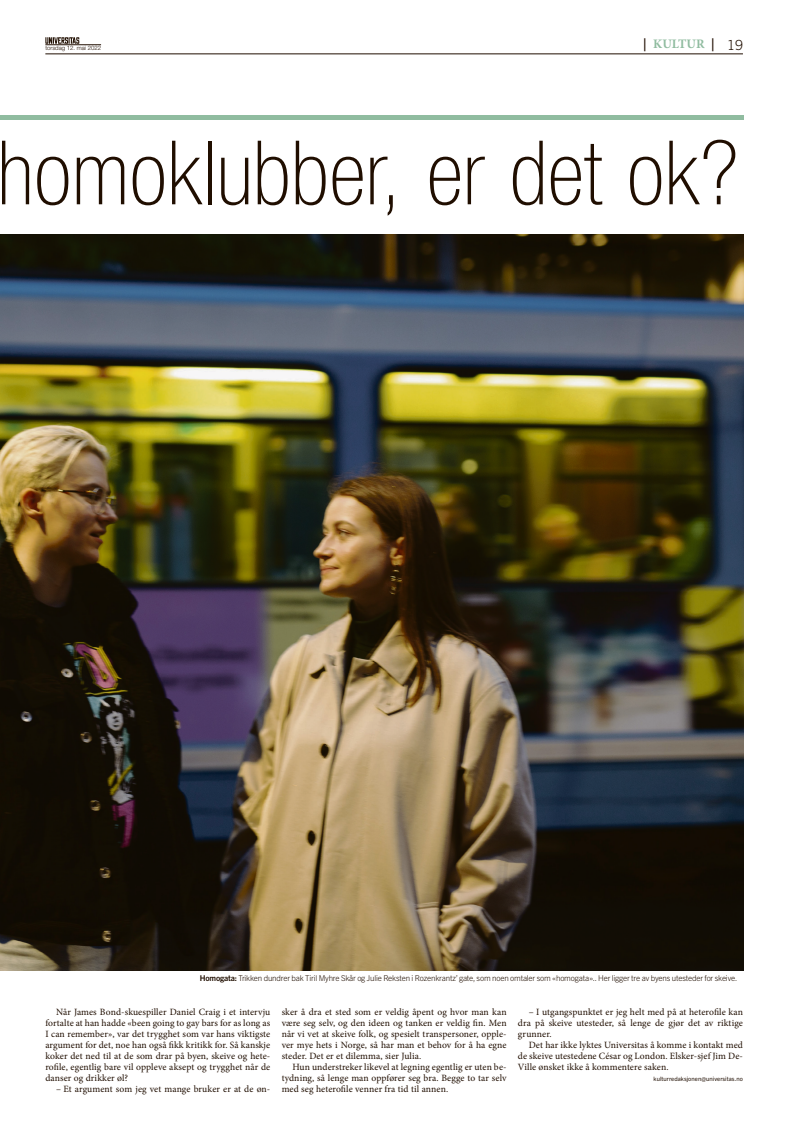
<style>
.page{position:relative;width:794px;height:1137px;background:#fff}
.page>*{position:absolute;margin:0;border:0;box-sizing:border-box;transform-origin:0 0}
.t1{font:100 condensed 89px "Helvetica Neue LT Std";color:#200e00}
.t2{font:700 13px "Minion Pro";color:#90bca0}
.t3{font:9.6px/11px "Minion Pro";letter-spacing:.01em;color:#200e00;text-align:justify}
.t4{font:300 8px "Trade Gothic Next LT Pro";letter-spacing:-.02em;color:#200e00}
.t5{font:6px "Trade Gothic Next LT Pro";letter-spacing:.01em;color:#200e00}
.t6{font:300 6px "Helvetica Neue LT Std";color:#200e00}
.s1{color:#200e00}
.s2{font-family:"Trade Gothic Next LT Pro";font-weight:300;font-size:14px;color:#200e00}
.s3{font-weight:700}
</style>
<div class="page">
<hr style="left:45px;top:54px;width:698px;height:1px;background:#200e00">
<svg style="left:45px;top:37px;width:34px;height:7px"></svg>
<hr style="left:0;top:116px;width:743px;height:4px;background:#90bca0">
<hr style="left:45px;top:45px;width:56px;height:1px;background:#200e00">
<img style="left:0;top:235px;width:743px;height:736px">
<p class="t6" style="left:45px;top:44px;width:57px">torsdag 12. mai 2022</p>
<h2 class="t2" style="left:643px;top:35px;width:101px"><span class="s1">|</span> KULTUR <span class="s1">|</span> <span class="s2">19</span></h2>
<h1 class="t1" style="left:-3px;top:123px;width:742px">homoklubber, er det ok?</h1>
<p class="t4" style="left:200px;top:973px;width:539px"><span class="s3">Homogata:</span> Trikken dundrer bak Tiril Myhre Skår og Julie Reksten i Rozenkrantz’ gate, som noen omtaler som «homogata».. Her ligger tre av byens utesteder for skeive.</p>
<p class="t3" style="left:45px;top:1006px;width:226px;text-indent:11px">Når James Bond-skuespiller Daniel Craig i et intervju fortalte at han hadde «been going to gay bars for as long as I can remember», var det trygghet som var hans viktigste argument for det, noe han også fikk kritikk for. Så kanskje koker det ned til at de som drar på byen, skeive og hete&shy;rofile, egentlig bare vil oppleve aksept og trygghet når de danser og drikker øl?</p>
<p class="t3" style="left:56px;top:1083px;width:216px">– Et argument som jeg vet mange bruker er at de øn-</p>
<p class="t3" style="left:282px;top:1006px;width:226px">sker å dra et sted som er veldig åpent og hvor man kan være seg selv, og den ideen og tanken er veldig fin. Men når vi vet at skeive folk, og spesielt transpersoner, opple&shy;ver mye hets i Norge, så har man et behov for å ha egne steder. Det er et dilemma, sier Julia.</p>
<p class="t3" style="left:282px;top:1061px;width:226px;text-indent:11px">Hun understreker likevel at legning egentlig er uten be&shy;tydning, så lenge man oppfører seg bra. Begge to tar selv med seg heterofile venner fra tid til annen.</p>
<p class="t3" style="left:518px;top:1006px;width:226px;text-indent:11px">– I utgangspunktet er jeg helt med på at heterofile kan dra på skeive utesteder, så lenge de gjør det av riktige grunner.</p>
<p class="t3" style="left:518px;top:1039px;width:226px;text-indent:11px">Det har ikke lyktes Universitas å komme i kontakt med de skeive utestedene César og London. Elsker-sjef Jim De-Ville ønsket ikke å kommentere saken.</p>
<p class="t5" style="left:653px;top:1074px;width:91px">kulturredaksjonen@universitas.no</p>
</div>
